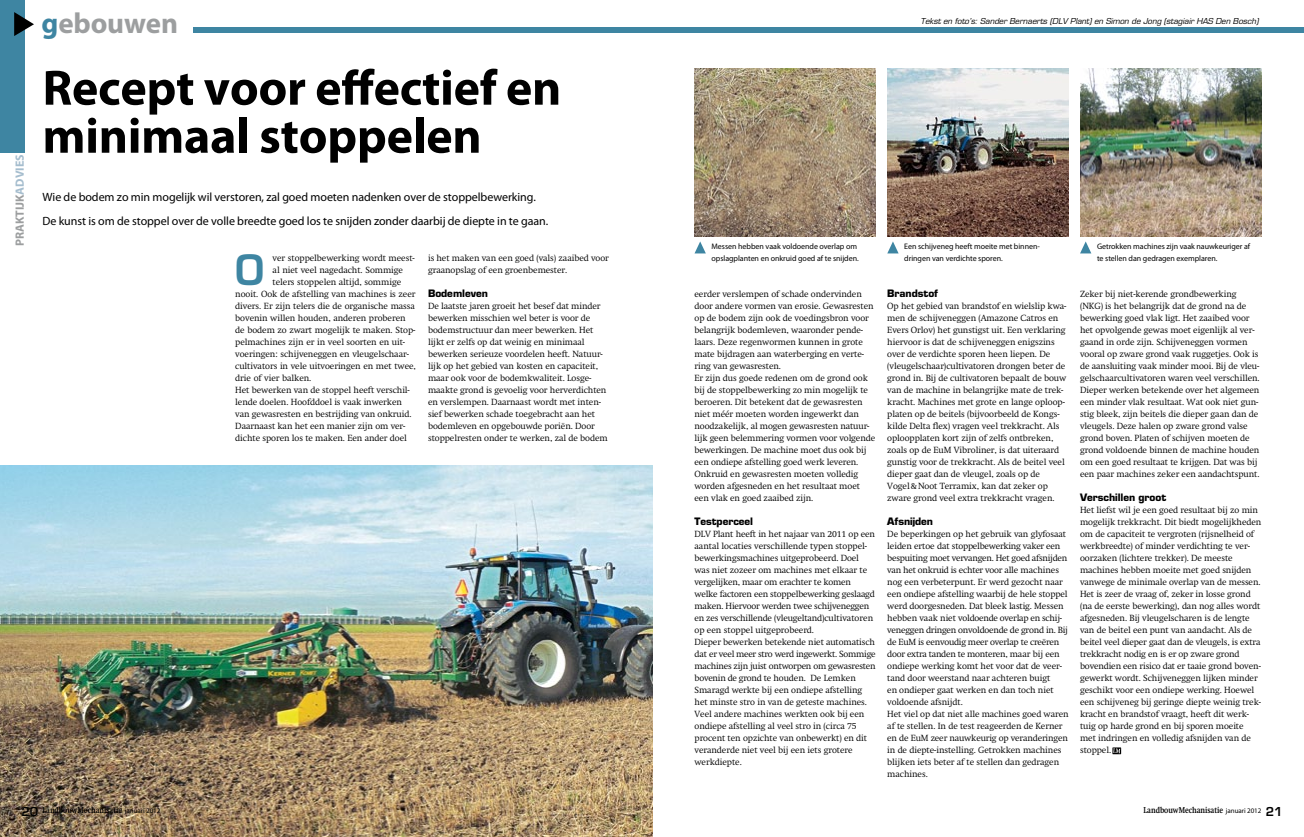
<style>
.page{position:relative;width:1304px;height:837px;background:#fff}
.page>*{position:absolute;margin:0;border:0;box-sizing:border-box;transform-origin:0 0}
.t1{font:700 50px/48px "Myriad Pro";letter-spacing:-.005em;color:#000}
.t2{font:600 40.8px "Eurostile LT Std";color:#3e85a2}
.t3{font:700 29px "Myriad Pro";letter-spacing:-.005em;color:#9c9e9f}
.t4{font:12px/24px "Myriad Pro";letter-spacing:-.005em;color:#000}
.t5{font:700 12px "Myriad Pro";letter-spacing:-.005em;color:#9c9e9f}
.t6{font:700 10px "Eurostile LT Std";letter-spacing:-.005em;color:#000}
.t7{font:300 8.8px/12px "Swift";letter-spacing:-.005em;color:#000}
.t8{font:700 8.4px "Swift";letter-spacing:-.005em;color:#000;scale:.83 1}
.t9{font:8px/12px "Myriad Pro";letter-spacing:-.005em;color:#000}
.t10{font:italic 8px "Eurostile LT Std";letter-spacing:-.005em;color:#000}
.s1{color:#a5bdce}
.s2{color:#3e85a2}
.s3{font-family:"Eurostile LT Std";font-weight:600;font-size:12px}
.s4{font-family:"Myriad Pro";font-weight:400;font-size:7px}
</style>
<div class="page">
<div style="left:0;top:0;width:24px;height:153px;background:#3e85a2"></div>
<div style="left:193px;top:27px;width:459px;height:5px;background:#3e85a2"></div>
<svg style="left:14px;top:12px;width:20px;height:24px"></svg>
<div style="left:652px;top:27px;width:652px;height:5px;background:#3e85a2"></div>
<img style="left:0;top:465px;width:653px;height:371px">
<img style="left:1080px;top:69px;width:181px;height:168px">
<img style="left:887px;top:69px;width:182px;height:168px">
<img style="left:694px;top:69px;width:182px;height:168px">
<svg style="left:694px;top:241px;width:12px;height:12px"></svg>
<svg style="left:887px;top:241px;width:12px;height:12px"></svg>
<svg style="left:1080px;top:241px;width:11px;height:12px"></svg>
<svg style="left:1112px;top:747px;width:9px;height:7px"></svg>
<svg style="left:1113px;top:748px;width:7px;height:5px"></svg>
<h3 class="t5" style="left:12px;top:246px;width:93px;rotate:-90deg">praKtijk<span class="s1">advies</span></h3>
<h3 class="t3" style="left:42px;top:4px;width:138px"><span class="s2">g</span>ebouwen</h3>
<h1 class="t1" style="left:43px;top:62px;width:520px">Recept voor effectief en minimaal stoppelen</h1>
<h3 class="t4" style="left:43px;top:184px;width:507px">Wie de bodem zo min mogelijk wil verstoren, zal goed moeten nadenken over de stoppelbewerking.<br>De kunst is om de stoppel over de volle breedte goed los te snijden zonder daarbij de diepte in te gaan.</h3>
<h2 class="t2" style="left:235px;top:244px;width:31px">O</h2>
<p class="t7" style="left:273px;top:252px;width:144px">ver stoppelbewerking wordt meest-</p>
<p class="t7" style="left:273px;top:264px;width:132px">al niet veel nagedacht. Sommige</p>
<p class="t7" style="left:273px;top:276px;width:130px">telers stoppelen altijd, sommige</p>
<p class="t7" style="left:235px;top:288px;width:182px">nooit. Ook de afstelling van machines is zeer</p>
<p class="t7" style="left:235px;top:300px;width:181px">divers. Er zijn telers die de organische massa</p>
<p class="t7" style="left:235px;top:312px;width:172px">bovenin willen houden, anderen proberen</p>
<p class="t7" style="left:235px;top:324px;width:182px">de bodem zo zwart mogelijk te maken. Stop-</p>
<p class="t7" style="left:235px;top:336px;width:171px">pelmachines zijn er in veel soorten en uit-</p>
<p class="t7" style="left:235px;top:348px;width:175px">voeringen: schijveneggen en vleugelschaar-</p>
<p class="t7" style="left:235px;top:360px;width:182px">cultivators in vele uitvoeringen en met twee,</p>
<p class="t7" style="left:235px;top:372px;width:78px">drie of vier balken.</p>
<p class="t7" style="left:235px;top:384px;width:176px">Het bewerken van de stoppel heeft verschil-</p>
<p class="t7" style="left:235px;top:396px;width:168px">lende doelen. Hoofddoel is vaak inwerken</p>
<p class="t7" style="left:235px;top:408px;width:178px">van gewasresten en bestrijding van onkruid.</p>
<p class="t7" style="left:235px;top:420px;width:172px">Daarnaast kan het een manier zijn om ver-</p>
<p class="t7" style="left:235px;top:432px;width:173px">dichte sporen los te maken. Een ander doel</p>
<p class="t7" style="left:428px;top:252px;width:182px">is het maken van een goed (vals) zaaibed voor graanopslag of een groenbemester.</p>
<p class="t6" style="left:428px;top:287px;width:61px">Bodemleven</p>
<p class="t7" style="left:428px;top:300px;width:181px">De laatste jaren groeit het besef dat minder bewerken misschien wel beter is voor de bodemstructuur dan meer bewerken. Het lijkt er zelfs op dat weinig en minimaal bewerken serieuze voordelen heeft. Natuur&shy;lijk op het gebied van kosten en capaciteit, maar ook voor de bodemkwaliteit. Losge&shy;maakte grond is gevoelig voor herverdichten en verslempen. Daarnaast wordt met inten&shy;sief bewerken schade toegebracht aan het bodemleven en opgebouwde poriën. Door stoppelresten onder te werken, zal de bodem</p>
<p class="t10" style="left:920px;top:17px;width:340px">Tekst en foto’s: Sander Bernaerts (DLV Plant) en Simon de Jong (stagiair HAS Den Bosch)</p>
<p class="t9" style="left:711px;top:240px;width:149px">Messen hebben vaak voldoende overlap om opslagplanten en onkruid goed af te snijden.</p>
<p class="t9" style="left:904px;top:240px;width:137px">Een schijveneg heeft moeite met binnen&shy;dringen van verdichte sporen.</p>
<p class="t9" style="left:1097px;top:240px;width:155px">Getrokken machines zijn vaak nauwkeuriger af te stellen dan gedragen exemplaren.</p>
<p class="t7" style="left:694px;top:288px;width:182px">eerder verslempen of schade ondervinden door andere vormen van erosie. Gewasresten op de bodem zijn ook de voedingsbron voor belangrijk bodemleven, waaronder pende&shy;laars. Deze regenwormen kunnen in grote mate bijdragen aan waterberging en verte&shy;ring van gewasresten.<br>Er zijn dus goede redenen om de grond ook bij de stoppelbewerking zo min mogelijk te beroeren. Dit betekent dat de gewasresten niet méér moeten worden ingewerkt dan noodzakelijk, al mogen gewasresten natuur&shy;lijk geen belemmering vormen voor volgende bewerkingen. De machine moet dus ook bij een ondiepe afstelling goed werk leveren.<br>Onkruid en gewasresten moeten volledig worden afgesneden en het resultaat moet een vlak en goed zaaibed zijn.</p>
<p class="t6" style="left:694px;top:515px;width:60px">Testperceel</p>
<p class="t7" style="left:694px;top:528px;width:183px">DLV Plant heeft in het najaar van 2011 op een aantal locaties verschillende typen stoppel&shy;bewerkingsmachines uitgeprobeerd. Doel was niet zozeer om machines met elkaar te vergelijken, maar om erachter te komen welke factoren een stoppelbewerking geslaagd maken. Hiervoor werden twee schijveneggen en zes verschillende (vleugeltand)cultivatoren op een stoppel uitgeprobeerd.<br>Dieper bewerken betekende niet automatisch dat er veel meer stro werd ingewerkt. Sommige machines zijn juist ontworpen om gewasresten bovenin de grond te houden. De Lemken Smaragd werkte bij een ondiepe afstelling het minste stro in van de geteste machines.<br>Veel andere machines werkten ook bij een ondiepe afstelling al veel stro in (circa 75 procent ten opzichte van onbewerkt) en dit veranderde niet veel bij een iets grotere werkdiepte.</p>
<p class="t6" style="left:887px;top:287px;width:52px">Brandstof</p>
<p class="t7" style="left:887px;top:300px;width:181px">Op het gebied van brandstof en wielslip kwa&shy;men de schijveneggen (Amazone Catros en Evers Orlov) het gunstigst uit. Een verklaring hiervoor is dat de schijveneggen enigszins over de verdichte sporen heen liepen. De (vleugelschaar)cultivatoren drongen beter de grond in. Bij de cultivatoren bepaalt de bouw van de machine in belangrijke mate de trek&shy;kracht. Machines met grote en lange oploop&shy;platen op de beitels (bijvoorbeeld de Kongs&shy;kilde Delta flex) vragen veel trekkracht. Als oploopplaten kort zijn of zelfs ontbreken, zoals op de EuM Vibroliner, is dat uiteraard gunstig voor de trekkracht. Als de beitel veel dieper gaat dan de vleugel, zoals op de Vogel&amp;Noot Terramix, kan dat zeker op zware grond veel extra trekkracht vragen.</p>
<p class="t6" style="left:887px;top:515px;width:47px">Afsnijden</p>
<p class="t7" style="left:887px;top:528px;width:183px">De beperkingen op het gebruik van glyfosaat leiden ertoe dat stoppelbewerking vaker een bespuiting moet vervangen. Het goed afsnijden van het onkruid is echter voor alle machines nog een verbeterpunt. Er werd gezocht naar een ondiepe afstelling waarbij de hele stoppel werd doorgesneden. Dat bleek lastig. Messen hebben vaak niet voldoende overlap en schij&shy;veneggen dringen onvoldoende de grond in. Bij de EuM is eenvoudig meer overlap te creëren door extra tanden te monteren, maar bij een ondiepe werking komt het voor dat de veer&shy;tand door weerstand naar achteren buigt<br>en ondieper gaat werken en dan toch niet voldoende afsnijdt.<br>Het viel op dat niet alle machines goed waren af te stellen. In de test reageerden de Kerner en de EuM zeer nauwkeurig op veranderingen in de diepte-instelling. Getrokken machines blijken iets beter af te stellen dan gedragen machines.</p>
<p class="t7" style="left:1080px;top:288px;width:181px">Zeker bij niet-kerende grondbewerking (NKG) is het belangrijk dat de grond na de bewerking goed vlak ligt. Het zaaibed voor het opvolgende gewas moet eigenlijk al ver&shy;gaand in orde zijn. Schijveneggen vormen vooral op zware grond vaak ruggetjes. Ook is de aansluiting vaak minder mooi. Bij de vleu&shy;gelschaarcultivatoren waren veel verschillen.<br>Dieper werken betekende over het algemeen een minder vlak resultaat. Wat ook niet gun&shy;stig bleek, zijn beitels die dieper gaan dan de vleugels. Deze halen op zware grond valse grond boven. Platen of schijven moeten de grond voldoende binnen de machine houden om een goed resultaat te krijgen. Dat was bij een paar machines zeker een aandachtspunt.</p>
<p class="t6" style="left:1080px;top:491px;width:88px">Verschillen groot</p>
<p class="t7" style="left:1080px;top:504px;width:183px">Het liefst wil je een goed resultaat bij zo min mogelijk trekkracht. Dit biedt mogelijkheden om de capaciteit te vergroten (rijsnelheid of werkbreedte) of minder verdichting te ver&shy;oorzaken (lichtere trekker). De meeste machines hebben moeite met goed snijden vanwege de minimale overlap van de messen.<br>Het is zeer de vraag of, zeker in losse grond (na de eerste bewerking), dan nog alles wordt afgesneden. Bij vleugelscharen is de lengte van de beitel een punt van aandacht. Als de beitel veel dieper gaat dan de vleugels, is extra trekkracht nodig en is er op zware grond bovendien een risico dat er taaie grond boven&shy;gewerkt wordt. Schijveneggen lijken minder geschikt voor een ondiepe werking. Hoewel een schijveneg bij geringe diepte weinig trek&shy;kracht en brandstof vraagt, heeft dit werk&shy;tuig op harde grond en bij sporen moeite met indringen en volledig afsnijden van de stoppel.</p>
<p class="t8" style="left:21px;top:805px;width:169px"><span class="s3">20</span> LandbouwMechanisatie <span class="s4">januari 2012</span></p>
<p class="t8" style="left:1144px;top:805px;width:169px">LandbouwMechanisatie <span class="s4">januari 2012</span> <span class="s3">21</span></p>
</div>
